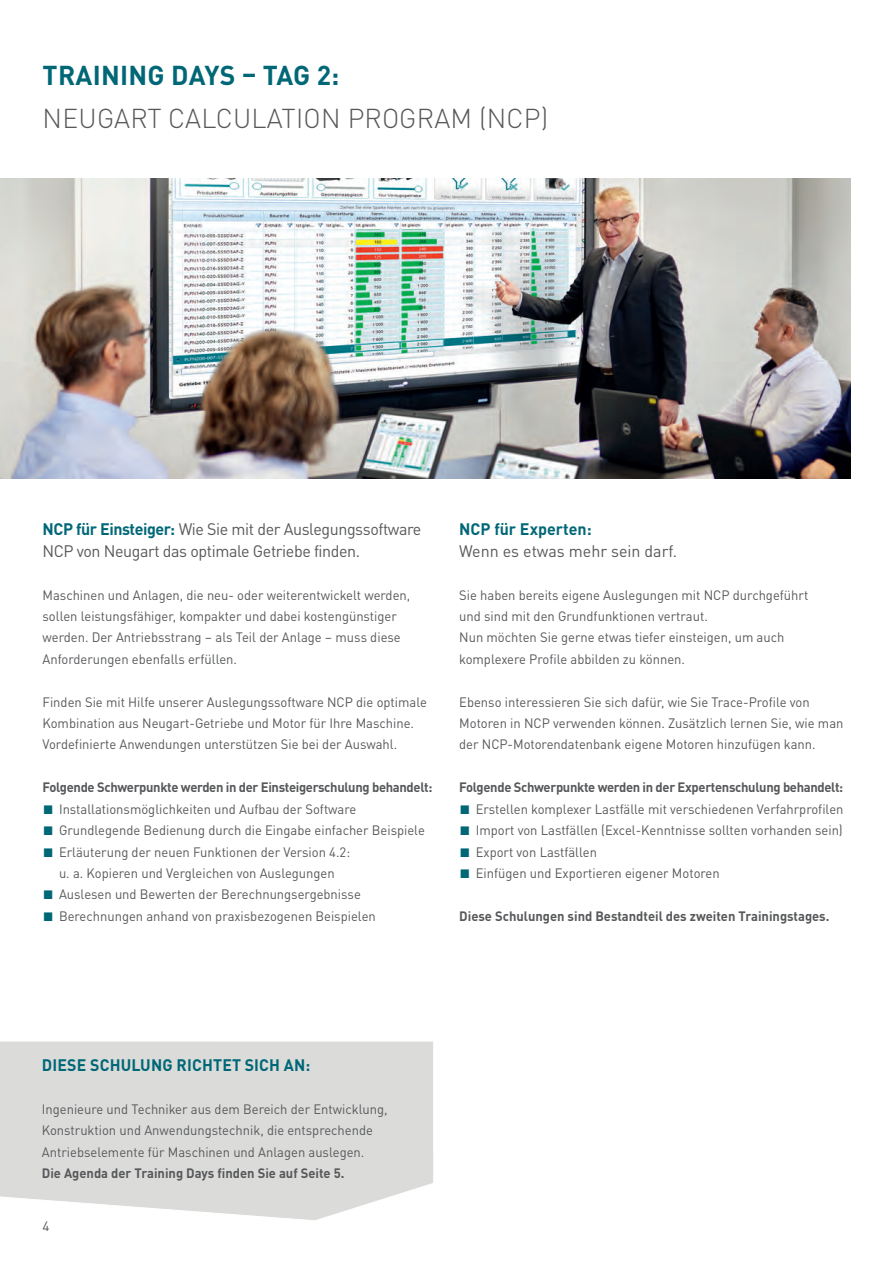
<style>
.page{position:relative;width:893px;height:1263px;background:#fff}
.page>*{position:absolute;margin:0;border:0;box-sizing:border-box;transform-origin:0 0}
.t1{font:300 27px "DIN Pro";letter-spacing:.01em;color:#57585a}
.t2{font:700 27px "DIN Pro";letter-spacing:.01em;color:#006777}
._001_Standardtext_Sprache1{font:16.5px/21.5px "DIN Pro";letter-spacing:-.025em;color:#57585a}
._001_Standardtext_Sprache1-2{font:16.5px/21.5px "DIN Pro";color:#57585a}
.Intro_Sprache_1_ohne_Initialen{font:700 16.5px "DIN Pro";letter-spacing:.01em;color:#006777;scale:.96 1}
.Intro_Sprache_1_ohne_Initialen-2{font:13.5px/21.5px "DIN Pro";color:#57585a;scale:.96 1}
.Intro_Sprache_1_ohne_Initialen-3{font:700 13.5px "DIN Pro";letter-spacing:-.025em;color:#57585a;scale:.96 1}
.Intro_Sprache_1_ohne_Initialen-4{font:700 13.5px "DIN Pro";color:#57585a;scale:.96 1}
.Intro_Sprache_1_ohne_Initialen-5{font:13.5px "DIN Pro";color:#57585a}
.s1{font-weight:700;color:#006777}
.s2{font-size:12px;color:#006777}
</style>
<div class="page">
<svg style="left:0;top:1041px;width:433px;height:179px;background:#dddedc"></svg>
<img style="left:0;top:179px;width:850px;height:299px">
<p class="t2" style="left:43px;top:55px;width:298px">TRAINING DAYS – TAG 2:</p>
<p class="t1" style="left:43px;top:98px;width:507px">NEUGART CALCULATION PROGRAM (NCP)</p>
<p class="_001_Standardtext_Sprache1" style="left:43px;top:517px;width:380px"><span class="s1">NCP für Einsteiger:</span> Wie Sie mit der Auslegungssoftware<br>NCP von Neugart das optimale Getriebe finden.</p>
<p class="_001_Standardtext_Sprache1-2" style="left:459px;top:517px;width:219px"><span class="s1">NCP für Experten:<br></span>Wenn es etwas mehr sein darf.</p>
<p class="Intro_Sprache_1_ohne_Initialen-2" style="left:43px;top:583px;width:385px">Maschinen und Anlagen, die neu- oder weiterentwickelt werden, sollen leistungsfähiger, kompakter und dabei kostengünstiger werden. Der Antriebsstrang – als Teil der Anlage – muss diese Anforderungen ebenfalls erfüllen.</p>
<p class="Intro_Sprache_1_ohne_Initialen-2" style="left:43px;top:690px;width:402px">Finden Sie mit Hilfe unserer Auslegungssoftware NCP die optimale<br>Kombination aus Neugart-Getriebe und Motor für Ihre Maschine.<br>Vordefinierte Anwendungen unterstützen Sie bei der Auswahl.</p>
<p class="Intro_Sprache_1_ohne_Initialen-3" style="left:43px;top:777px;width:408px">Folgende Schwerpunkte werden in der Einsteigerschulung behandelt:</p>
<p class="Intro_Sprache_1_ohne_Initialen-2" style="left:43px;top:797px;width:328px"><span class="s2">■</span> Installationsmöglichkeiten und Aufbau der Software</p>
<p class="Intro_Sprache_1_ohne_Initialen-2" style="left:43px;top:819px;width:400px"><span class="s2">■</span> Grundlegende Bedienung durch die Eingabe einfacher Beispiele</p>
<p class="Intro_Sprache_1_ohne_Initialen-2" style="left:43px;top:840px;width:322px"><span class="s2">■</span> Erläuterung der neuen Funktionen der Version 4.2:</p>
<p class="Intro_Sprache_1_ohne_Initialen-2" style="left:59px;top:861px;width:289px">u. a. Kopieren und Vergleichen von Auslegungen</p>
<p class="Intro_Sprache_1_ohne_Initialen-2" style="left:43px;top:883px;width:333px"><span class="s2">■</span> Auslesen und Bewerten der Berechnungsergebnisse</p>
<p class="Intro_Sprache_1_ohne_Initialen-2" style="left:43px;top:904px;width:349px"><span class="s2">■</span> Berechnungen anhand von praxisbezogenen Beispielen</p>
<p class="Intro_Sprache_1_ohne_Initialen-2" style="left:459px;top:583px;width:365px">Sie haben bereits eigene Auslegungen mit NCP durchgeführt und sind mit den Grundfunktionen vertraut.</p>
<p class="Intro_Sprache_1_ohne_Initialen-2" style="left:459px;top:626px;width:340px">Nun möchten Sie gerne etwas tiefer einsteigen, um auch komplexere Profile abbilden zu können.</p>
<p class="Intro_Sprache_1_ohne_Initialen-2" style="left:459px;top:690px;width:402px">Ebenso interessieren Sie sich dafür, wie Sie Trace-Profile von<br>Motoren in NCP verwenden können. Zusätzlich lernen Sie, wie man der NCP-Motorendatenbank eigene Motoren hinzufügen kann.</p>
<p class="Intro_Sprache_1_ohne_Initialen-3" style="left:459px;top:777px;width:402px">Folgende Schwerpunkte werden in der Expertenschulung behandelt:</p>
<p class="Intro_Sprache_1_ohne_Initialen-2" style="left:459px;top:797px;width:402px"><span class="s2">■</span> Erstellen komplexer Lastfälle mit verschiedenen Verfahrprofilen</p>
<p class="Intro_Sprache_1_ohne_Initialen-2" style="left:459px;top:819px;width:401px"><span class="s2">■</span> Import von Lastfällen (Excel-Kenntnisse sollten vorhanden sein)</p>
<p class="Intro_Sprache_1_ohne_Initialen-2" style="left:459px;top:840px;width:145px"><span class="s2">■</span> Export von Lastfällen</p>
<p class="Intro_Sprache_1_ohne_Initialen-2" style="left:459px;top:861px;width:273px"><span class="s2">■</span> Einfügen und Exportieren eigener Motoren</p>
<p class="Intro_Sprache_1_ohne_Initialen-4" style="left:459px;top:905px;width:387px">Diese Schulungen sind Bestandteil des zweiten Trainingstages.</p>
<p class="Intro_Sprache_1_ohne_Initialen" style="left:42px;top:1052px;width:281px">DIESE SCHULUNG RICHTET SICH AN:</p>
<p class="Intro_Sprache_1_ohne_Initialen-2" style="left:42px;top:1097px;width:362px">Ingenieure und Techniker aus dem Bereich der Entwicklung,<br>Konstruktion und Anwendungstechnik, die entsprechende<br>Antriebselemente für Maschinen und Anlagen auslegen.</p>
<p class="Intro_Sprache_1_ohne_Initialen-4" style="left:42px;top:1162px;width:317px">Die Agenda der Training Days finden Sie auf Seite 5.</p>
<p class="Intro_Sprache_1_ohne_Initialen-5" style="left:43px;top:1215px;width:9px">4</p>
</div>
